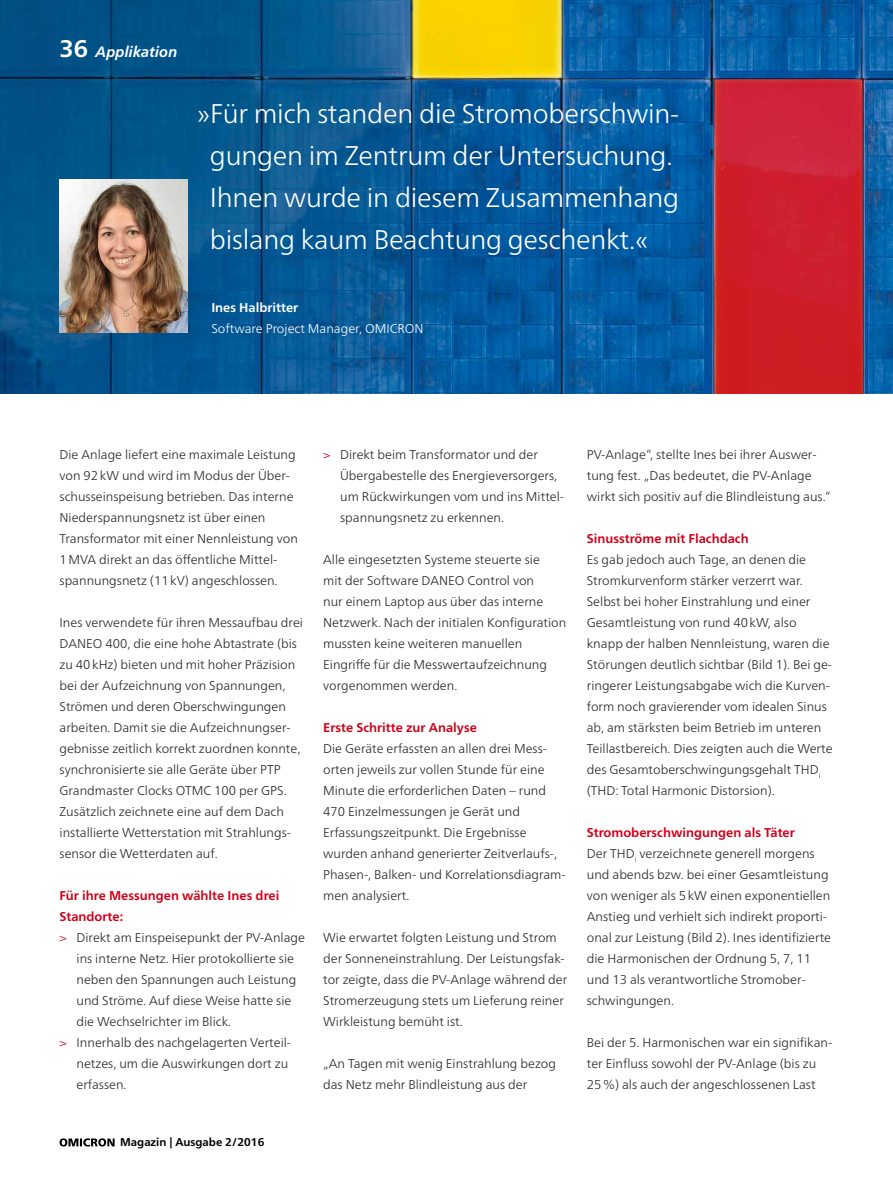
<style>
.page{position:relative;width:893px;height:1191px;background:#fff}
.page>*{position:absolute;margin:0;border:0;box-sizing:border-box;transform-origin:0 0}
.Quote____deutsch{font:300 27px/42px "Frutiger Neue LTW1 G";letter-spacing:-.01em;color:#fff}
.t1{font:italic 700 15px "Frutiger Neue LTW1 G";color:#fff}
.Fliesstext{font:300 12.75px/21px "Frutiger Neue LTW1 G";color:#282829}
.Zwischenüberschrift{font:700 12.75px/21px "Frutiger Neue LTW1 G";color:#d10019}
.Fliesstext-2{font:300 12.75px "Frutiger Neue LTW1 G";color:#fff}
.Zwischenüberschrift-2{font:700 12.75px "Frutiger Neue LTW1 G";color:#fff}
.t2{font:700 11.25px "Frutiger Neue LTW1 G";color:#000}
.s1{font-style:normal;font-size:24px}
.s2{color:#d10019}
</style>
<div class="page">
<img style="left:0;top:0;width:893px;height:393px">
<img style="left:60px;top:179px;width:127px;height:154px">
<svg style="left:60px;top:1138px;width:55px;height:8px"></svg>
<p class="t1" style="left:60px;top:42px;width:119px"><span class="s1">36</span> Applikation</p>
<p class="Quote____deutsch" style="left:210px;top:92px;width:471px;text-indent:-13px">»Für mich standen die Stromoberschwin&shy;gungen im Zentrum der Untersuchung.<br>Ihnen wurde in diesem Zusammenhang bislang kaum Beachtung geschenkt.«</p>
<p class="Zwischenüberschrift-2" style="left:211px;top:300px;width:88px">Ines Halbritter</p>
<p class="Fliesstext-2" style="left:211px;top:320px;width:214px">Software Project Manager, OMICRON</p>
<p class="Fliesstext" style="left:60px;top:443px;width:240px">Die Anlage liefert eine maximale Leistung von 92kW und wird im Modus der Über&shy;schusseinspeisung betrieben. Das interne Niederspannungsnetz ist über einen Transformator mit einer Nennleistung von 1MVA direkt an das öffentliche Mittel&shy;spannungsnetz (11kV) angeschlossen.</p>
<p class="Fliesstext" style="left:60px;top:611px;width:245px">Ines verwendete für ihren Messaufbau drei DANEO 400, die eine hohe Abtastrate (bis zu 40kHz) bieten und mit hoher Präzision bei der Aufzeichnung von Spannungen, Strömen und deren Oberschwingungen arbeiten. Damit sie die Aufzeichnungser&shy;gebnisse zeitlich korrekt zuordnen konnte, synchronisierte sie alle Geräte über PTP Grandmaster Clocks OTMC 100 per GPS.<br>Zusätzlich zeichnete eine auf dem Dach installierte Wetterstation mit Strahlungs&shy;sensor die Wetterdaten auf.</p>
<p class="Zwischenüberschrift" style="left:60px;top:885px;width:221px">Für ihre Messungen wählte Ines drei<br>Standorte:</p>
<p class="Fliesstext" style="left:77px;top:926px;width:230px;text-indent:-17px"><span class="s2">&gt;</span> Direkt am Einspeisepunkt der PV-Anlage ins interne Netz. Hier protokollierte sie neben den Spannungen auch Leistung und Ströme. Auf diese Weise hatte sie die Wechselrichter im Blick.</p>
<p class="Fliesstext" style="left:77px;top:1031px;width:216px;text-indent:-17px"><span class="s2">&gt;</span> Innerhalb des nachgelagerten Verteil&shy;netzes, um die Auswirkungen dort zu erfassen.</p>
<p class="t2" style="left:120px;top:1135px;width:146px">Magazin | Ausgabe 2/2016</p>
<p class="Fliesstext" style="left:340px;top:443px;width:225px;text-indent:-17px"><span class="s2">&gt;</span> Direkt beim Transformator und der Übergabestelle des Energieversorgers, um Rückwirkungen vom und ins Mittel&shy;spannungsnetz zu erkennen.</p>
<p class="Fliesstext" style="left:323px;top:548px;width:245px">Alle eingesetzten Systeme steuerte sie<br>mit der Software DANEO Control von<br>nur einem Laptop aus über das interne Netzwerk. Nach der initialen Konfiguration mussten keine weiteren manuellen Eingriffe für die Messwertaufzeichnung vorgenommen werden.</p>
<p class="Zwischenüberschrift" style="left:323px;top:717px;width:155px">Erste Schritte zur Analyse</p>
<p class="Fliesstext" style="left:323px;top:737px;width:244px">Die Geräte erfassten an allen drei Mess&shy;orten jeweils zur vollen Stunde für eine Minute die erforderlichen Daten – rund 470 Einzelmessungen je Gerät und Erfassungszeitpunkt. Die Ergebnisse wurden anhand generierter Zeitverlaufs-, Phasen-, Balken- und Korrelationsdiagram&shy;men analysiert.</p>
<p class="Fliesstext" style="left:323px;top:926px;width:246px">Wie erwartet folgten Leistung und Strom der Sonneneinstrahlung. Der Leistungsfak&shy;tor zeigte, dass die PV-Anlage während der Stromerzeugung stets um Lieferung reiner Wirkleistung bemüht ist.</p>
<p class="Fliesstext" style="left:323px;top:1052px;width:234px">„An Tagen mit wenig Einstrahlung bezog das Netz mehr Blindleistung aus der</p>
<p class="Fliesstext" style="left:587px;top:443px;width:245px">PV-Anlage“, stellte Ines bei ihrer Auswer&shy;tung fest. „Das bedeutet, die PV-Anlage wirkt sich positiv auf die Blindleistung aus.“</p>
<p class="Zwischenüberschrift" style="left:587px;top:528px;width:163px">Sinusströme mit Flachdach</p>
<p class="Fliesstext" style="left:587px;top:548px;width:247px">Es gab jedoch auch Tage, an denen die Stromkurvenform stärker verzerrt war.<br>Selbst bei hoher Einstrahlung und einer Gesamtleistung von rund 40kW, also knapp der halben Nennleistung, waren die Störungen deutlich sichtbar (Bild 1). Bei ge&shy;ringerer Leistungsabgabe wich die Kurven&shy;form noch gravierender vom idealen Sinus ab, am stärksten beim Betrieb im unteren Teillastbereich. Dies zeigten auch die Werte des Gesamtoberschwingungsgehalt THD<sub>i </sub>(THD: Total Harmonic Distorsion).</p>
<p class="Zwischenüberschrift" style="left:587px;top:822px;width:210px">Stromoberschwingungen als Täter</p>
<p class="Fliesstext" style="left:587px;top:842px;width:246px">Der THD<sub>i</sub> verzeichnete generell morgens und abends bzw. bei einer Gesamtleistung von weniger als 5kW einen exponentiellen Anstieg und verhielt sich indirekt proporti&shy;onal zur Leistung (Bild 2). Ines identifizierte die Harmonischen der Ordnung 5, 7, 11 und 13 als verantwortliche Stromober&shy;schwingungen.</p>
<p class="Fliesstext" style="left:587px;top:1031px;width:247px">Bei der 5. Harmonischen war ein signifikan&shy;ter Einfluss sowohl der PV-Anlage (bis zu<br>25%) als auch der angeschlossenen Last</p>
</div>
